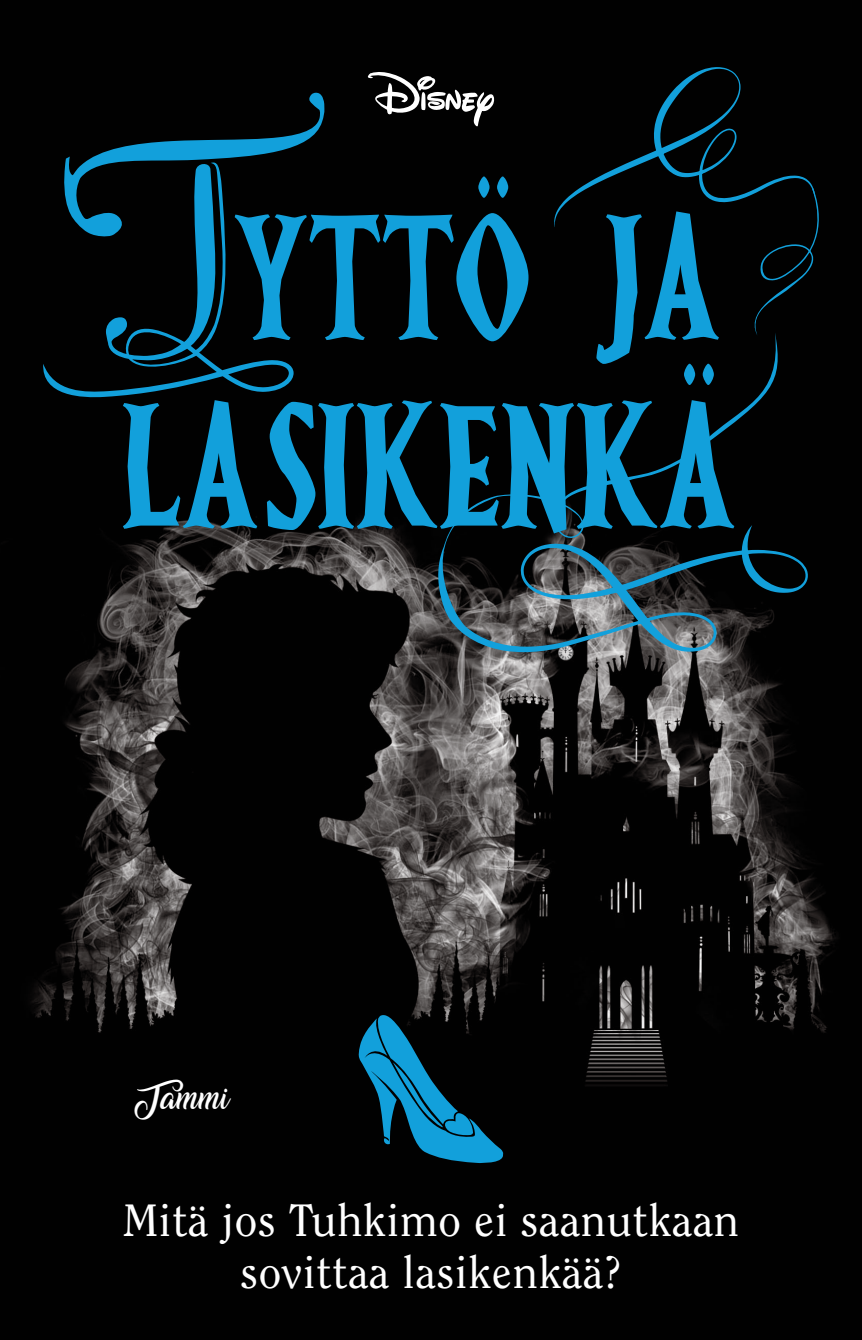
<style>
.page{position:relative;width:862px;height:1340px;background:#fff}
.page>*{position:absolute;margin:0;border:0;box-sizing:border-box;transform-origin:0 0}
.t1{font:141.97px/188.5px "Ghostz";letter-spacing:-.03em;color:#12a0db;text-align:right}
.t2{font:45px/51.8px "Clearface Std";letter-spacing:.02em;color:#fff;text-align:center}
.t3{font:21.38px "Amarillo";color:#fff}
</style>
<div class="page">
<div style="left:0;top:0;width:861px;height:1339px;background:#010101"></div>
<img style="left:31px;top:520px;width:805px;height:566px">
<svg style="left:367px;top:72px;width:127px;height:55px"></svg>
<svg style="left:413px;top:335px;width:394px;height:317px"></svg>
<svg style="left:554px;top:67px;width:265px;height:268px"></svg>
<svg style="left:43px;top:93px;width:281px;height:305px"></svg>
<svg style="left:478px;top:176px;width:30px;height:22px"></svg>
<svg style="left:683px;top:364px;width:30px;height:21px"></svg>
<svg style="left:356px;top:1014px;width:149px;height:149px"></svg>
<h1 class="t1" style="left:119px;top:188px;width:619px">YTTO JA<br>LASIKENKA</h1>
<p class="t3" style="left:135px;top:1088px;width:96px">Tammi</p>
<p class="t2" style="left:123px;top:1194px;width:617px">Mitä jos Tuhkimo ei saanutkaan sovittaa lasikenkää?</p>
</div>
